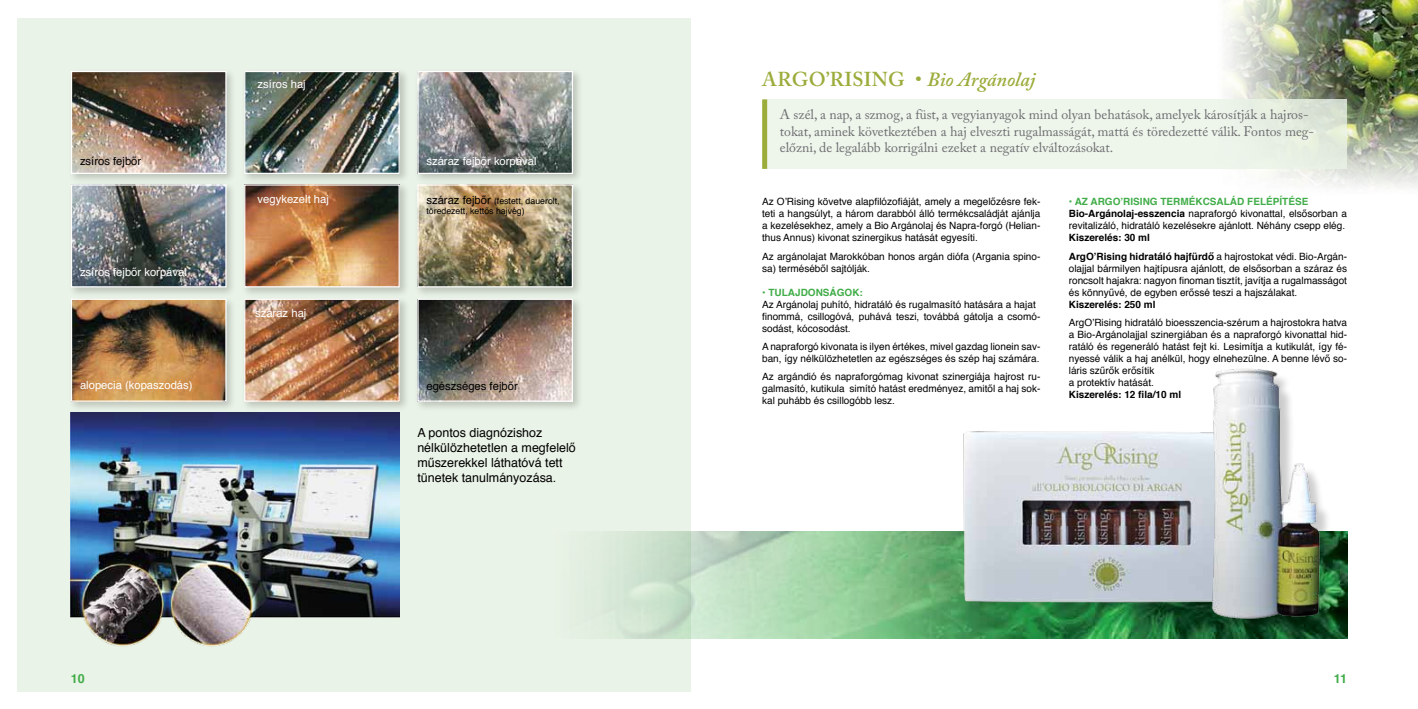
<style>
.page{position:relative;width:1418px;height:709px;background:#fff}
.page>*{position:absolute;margin:0;border:0;box-sizing:border-box;transform-origin:0 0}
.t1{font:italic 600 20px "Adobe Caslon Pro";color:#9cac3b}
.t2{font:600 20px "Adobe Caslon Pro";color:#9cac3b}
.t3{font:13.75px/16.5px "Adobe Caslon Pro";color:#6d6e71}
.t4{font:12.5px/15px "Helvetica";color:#000}
.t5{font:700 12.5px "Helvetica";color:#41ad49}
.t6{font:11.25px "Helvetica";color:#fff}
.t7{font:11.25px "Helvetica";color:#000}
.t8{font:10px/12px "Helvetica";color:#000}
.t9{font:700 10px/18.2px "Helvetica";color:#000}
.t10{font:700 10px "Helvetica";color:#41ad49}
.t11{font:8.75px/10.5px "Helvetica";color:#000}
.s1{font-size:11.25px}
.s2{font-weight:400;font-style:normal}
.s3{font-weight:700;color:#41ad49}
.s4{font-weight:700}
.s5{font-weight:400}
</style>
<div class="page">
<div style="left:18px;top:18px;width:673px;height:673px;background:#eaf3e7"></div>
<div style="left:68px;top:68px;width:169px;height:116px;background:#000;opacity:.2"></div>
<img style="left:73px;top:73px;width:151px;height:99px">
<div style="left:71px;top:71px;width:155px;height:103px;border:1px solid #fff"></div>
<div style="left:414px;top:68px;width:169px;height:116px;background:#000;opacity:.2"></div>
<img style="left:419px;top:73px;width:152px;height:99px">
<div style="left:417px;top:71px;width:156px;height:103px;border:1px solid #fff"></div>
<div style="left:68px;top:295px;width:169px;height:117px;background:#000;opacity:.2"></div>
<img style="left:73px;top:301px;width:151px;height:99px">
<div style="left:71px;top:299px;width:155px;height:103px;border:1px solid #fff"></div>
<div style="left:414px;top:295px;width:169px;height:117px;background:#000;opacity:.2"></div>
<img style="left:419px;top:301px;width:152px;height:99px">
<div style="left:417px;top:299px;width:156px;height:103px;border:1px solid #fff"></div>
<div style="left:68px;top:181px;width:169px;height:117px;background:#000;opacity:.2"></div>
<img style="left:73px;top:186px;width:151px;height:99px">
<div style="left:71px;top:184px;width:155px;height:103px;border:1px solid #fff"></div>
<div style="left:414px;top:181px;width:169px;height:117px;background:#000;opacity:.2"></div>
<img style="left:419px;top:186px;width:152px;height:99px">
<div style="left:417px;top:184px;width:156px;height:103px;border:1px solid #fff"></div>
<div style="left:241px;top:68px;width:169px;height:116px;background:#000;opacity:.2"></div>
<img style="left:246px;top:73px;width:152px;height:99px">
<div style="left:244px;top:71px;width:156px;height:103px;border:1px solid #fff"></div>
<div style="left:241px;top:181px;width:169px;height:117px;background:#000;opacity:.2"></div>
<img style="left:246px;top:186px;width:152px;height:99px">
<div style="left:244px;top:184px;width:156px;height:103px;border:1px solid #fff"></div>
<div style="left:241px;top:295px;width:169px;height:117px;background:#000;opacity:.2"></div>
<img style="left:246px;top:301px;width:152px;height:99px">
<div style="left:244px;top:299px;width:156px;height:103px;border:1px solid #fff"></div>
<img style="left:71px;top:413px;width:329px;height:233px">
<img style="left:17px;top:531px;width:1329px;height:107px">
<img style="left:1225px;top:0;width:192px;height:188px">
<div style="left:763px;top:99px;width:583px;height:70px;background:#eaf3e7"></div>
<div style="left:965px;top:433px;width:300px;height:183px;background:#000;opacity:.2"></div>
<img style="left:958px;top:431px;width:239px;height:177px">
<div style="left:762px;top:99px;width:5px;height:70px;background:#9cac3b"></div>
<div style="left:1213px;top:371px;width:120px;height:262px;background:#000;opacity:.2"></div>
<img style="left:1197px;top:369px;width:130px;height:259px">
<p class="t6" style="left:258px;top:75px;width:50px">zsíros haj</p>
<p class="t7" style="left:80px;top:152px;width:63px">zsíros fejbőr</p>
<p class="t6" style="left:426px;top:152px;width:112px">száraz fejbőr korpával</p>
<p class="t6" style="left:80px;top:264px;width:108px">zsíros fejbőr korpával</p>
<p class="t6" style="left:80px;top:376px;width:114px">alopecia (kopaszodás)</p>
<p class="t6" style="left:258px;top:191px;width:73px">vegykezelt haj</p>
<p class="t6" style="left:255px;top:304px;width:53px">száraz haj</p>
<p class="t11" style="left:426px;top:195px;width:135px"><span class="s1">száraz fejbőr</span> (festett, dauerolt, töredezett, kettős hajvég)</p>
<p class="t7" style="left:426px;top:378px;width:93px">egészséges fejbőr</p>
<p class="t4" style="left:417px;top:425px;width:160px">A pontos diagnózishoz nélkülözhetetlen a megfelelő műszerekkel láthatóvá tett tünetek tanulmányozása.</p>
<h1 class="t2" style="left:762px;top:67px;width:32px">ARGO</h1>
<h1 class="t2" style="left:826px;top:67px;width:18px">’RISING</h1>
<h1 class="t1" style="left:915px;top:67px;width:121px"><span class="s2">•</span> Bio Argánolaj</h1>
<p class="t3" style="left:780px;top:106px;width:536px">A szél, a nap, a szmog, a füst, a vegyianyagok mind olyan behatások, amelyek károsítják a hajros&shy;tokat, aminek következtében a haj elveszti rugalmasságát, mattá és töredezetté válik. Fontos meg&shy;előzni, de legalább korrigálni ezeket a negatív elváltozásokat.</p>
<p class="t8" style="left:762px;top:196px;width:280px;text-align:justify">Az O’Rising követve alapfilózofiáját, amely a megelőzésre fek&shy;teti a hangsúlyt, a három darabból álló termékcsaládját ajánlja a kezelésekhez, amely a Bio Argánolaj és Napra-forgó (Helian&shy;thus Annus) kivonat szinergikus hatását egyesíti.</p>
<p class="t8" style="left:762px;top:250px;width:280px">Az argánolajat Marokkóban honos argán diófa (Argania spino&shy;sa) terméséből sajtólják.</p>
<p class="t10" style="left:762px;top:284px;width:47px">• Tulajdons</p>
<p class="t10" style="left:829px;top:284px;width:16px">ágok</p>
<p class="t10" style="left:859px;top:284px;width:5px">:</p>
<p class="t8" style="left:762px;top:298px;width:280px">Az Argánolaj puhító, hidratáló és rugalmasító hatására a hajat finommá, csillogóvá, puhává teszi, továbbá gátolja a csomó&shy;sodást, kócosodást.</p>
<p class="t8" style="left:762px;top:340px;width:280px">A napraforgó kivonata is ilyen értékes, mivel gazdag lionein sav&shy;ban, így nélkülözhetetlen az egészséges és szép haj számára.</p>
<p class="t8" style="left:762px;top:371px;width:280px;text-align:justify">Az argándió és napraforgómag kivonat szinergiája hajrost ru&shy;galmasító, kutikula simító hatást eredményez, amitől a haj sok&shy;kal puhább és csillogóbb lesz.</p>
<p class="t8" style="left:1068px;top:196px;width:280px;text-indent:155px"><span class="s3">lád felépítése<br></span><span class="s4">Bio-Argánolaj-esszencia</span> napraforgó kivonattal, elsősorban a revitalizáló, hidratáló kezelésekre ajánlott. Néhány csepp elég.</p>
<p class="t9" style="left:1068px;top:229px;width:280px">Kiszerelés: 30 ml<br>ArgO’Rising hidratáló hajfürdő <span class="s5">a hajrostokat védi. Bio-Argán-</span></p>
<p class="t8" style="left:1068px;top:262px;width:280px;text-align:justify">olajjal bármilyen hajtípusra ajánlott, de elsősorban a száraz és roncsolt hajakra: nagyon finoman tisztít, javítja a rugalmasságot és könnyűvé, de egyben erőssé teszi a hajszálakat.</p>
<p class="t9" style="left:1068px;top:295px;width:88px">Kiszerelés: 250 ml</p>
<p class="t8" style="left:1068px;top:316px;width:280px">ArgO’Rising hidratáló bioesszencia-szérum a hajrostokra hatva a Bio-Argánolajjal szinergiában és a napraforgó kivonattal hid&shy;ratáló és regeneráló hatást fejt ki. Lesimítja a kutikulát, így fé&shy;nyessé válik a haj anélkül, hogy elnehezülne. A benne lévő so&shy;láris szűrők erősítik<br>a protektív hatását.</p>
<p class="t9" style="left:1068px;top:385px;width:114px">Kiszerelés: 12 fila/10 ml</p>
<p class="t10" style="left:1068px;top:194px;width:100px">• Az ARGO’RISING termékcsa</p>
<p class="t5" style="left:71px;top:668px;width:15px">10</p>
<p class="t5" style="left:1333px;top:668px;width:15px">11</p>
</div>
